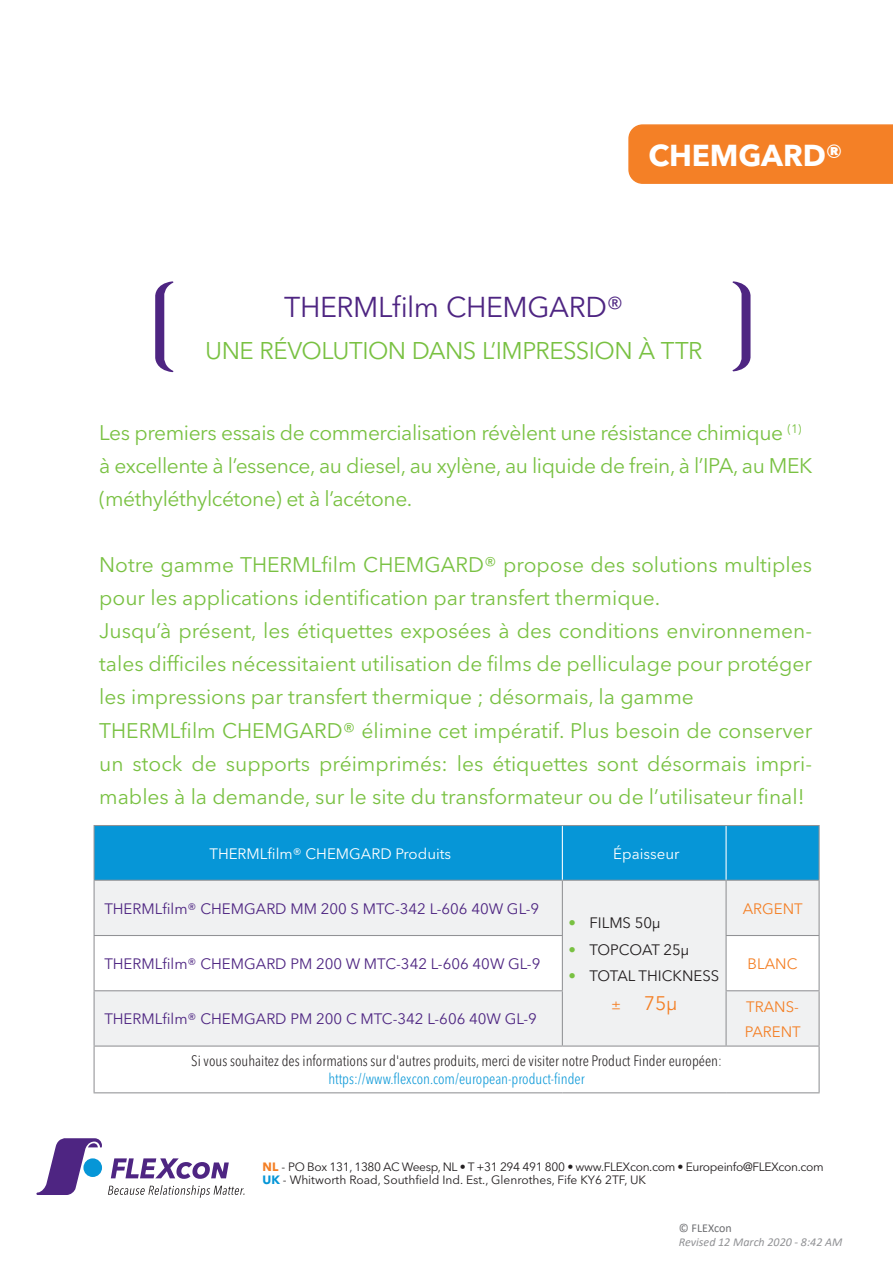
<style>
.page{position:relative;width:893px;height:1263px;background:#fff}
.page>*{position:absolute;margin:0;border:0;box-sizing:border-box;transform-origin:0 0}
.ORANGE_Header{font:700 30px "Avenir Next LT Pro";letter-spacing:-.005em;color:#fff}
.GREEN_Header_BRACKET{font:28.5px "Avenir Next LT Pro";letter-spacing:-.01em;color:#4e2582}
.GREEN_Header_BRACKET-2{font:24px "Avenir Next LT Pro";letter-spacing:-.02em;color:#79c142}
.GREEN_TXT_introducti{font:21px/33px "Avenir Next LT Pro";color:#79c142;text-align:justify}
.GREEN_TXT_introducti-2{font:21px/33px "Avenir Next LT Pro";letter-spacing:-.02em;color:#79c142}
.TXT_Table_no_GREEN_B{font:19.5px "Avenir Next LT Pro";color:#f48026}
.BLACK_txt_PRODUCT_Ta{font:15px "Avenir Next LT Pro";color:#4e2582}
.t1{font:300 condensed 15px "Avenir Next LT Pro";color:#231f20}
.t2{font:300 condensed 15px "Avenir Next LT Pro";color:#0696d7}
.WHITE_txt_PRODUCT_Ta{font:15px "Avenir Next LT Pro";color:#fff}
.t3{font:15px "Avenir Next LT Pro";color:#231f20}
.t4{font:15px "Avenir Next LT Pro";color:#f48026}
.t5{font:12px "Avenir Next LT Pro";letter-spacing:-.03em;color:#231f20}
.t6{font:12px "Avenir Next LT Pro";color:#231f20}
.t7{font:italic 12px "Calibri";color:#919295}
.t8{font:12px "Calibri";color:#6c6d70}
.s1{font-weight:500;color:#79c142}
.s2{font-size:15px}
.s3{color:#57585a}
.s4{font-weight:700;color:#f48026}
.s5{font-weight:700;color:#0696d7}
</style>
<div class="page">
<div style="left:628px;top:124px;width:265px;height:60px;background:#f48026"></div>
<svg style="left:36px;top:1138px;width:66px;height:57px"></svg>
<svg style="left:111px;top:1158px;width:118px;height:21px"></svg>
<div style="left:83px;top:1158px;width:19px;height:19px;background:#0696d7;border-radius:50%"></div>
<svg style="left:108px;top:1185px;width:136px;height:13px"></svg>
<svg style="left:733px;top:281px;width:17px;height:90px"></svg>
<svg style="left:155px;top:281px;width:18px;height:91px"></svg>
<div style="left:95px;top:826px;width:724px;height:54px;background:#0696d7"></div>
<div style="left:95px;top:881px;width:724px;height:54px;background:#f0f1f2"></div>
<svg style="left:95px;top:935px;width:724px;height:157px"></svg>
<hr style="left:94px;top:881px;width:1px;height:54px;background:#919295">
<hr style="left:562px;top:881px;width:1px;height:54px;background:#919295">
<hr style="left:725px;top:881px;width:2px;height:54px;background:#919295">
<hr style="left:819px;top:881px;width:1px;height:54px;background:#919295">
<hr style="left:94px;top:935px;width:469px;height:1px;background:#919295">
<hr style="left:94px;top:936px;width:1px;height:54px;background:#919295">
<hr style="left:562px;top:936px;width:1px;height:54px;background:#919295">
<hr style="left:725px;top:935px;width:95px;height:1px;background:#919295">
<hr style="left:725px;top:936px;width:2px;height:54px;background:#919295">
<hr style="left:819px;top:936px;width:1px;height:54px;background:#919295">
<hr style="left:94px;top:990px;width:469px;height:1px;background:#919295">
<hr style="left:94px;top:991px;width:1px;height:54px;background:#919295">
<hr style="left:562px;top:991px;width:1px;height:54px;background:#919295">
<hr style="left:725px;top:990px;width:95px;height:1px;background:#919295">
<hr style="left:725px;top:991px;width:2px;height:54px;background:#919295">
<hr style="left:819px;top:991px;width:1px;height:54px;background:#919295">
<hr style="left:94px;top:1045px;width:468px;height:1px;background:#919295">
<hr style="left:94px;top:1046px;width:1px;height:46px;background:#919295">
<hr style="left:562px;top:1045px;width:164px;height:1px;background:#919295">
<hr style="left:726px;top:1045px;width:94px;height:1px;background:#919295">
<hr style="left:819px;top:1046px;width:1px;height:46px;background:#919295">
<hr style="left:94px;top:1092px;width:468px;height:1px;background:#919295">
<hr style="left:562px;top:1092px;width:164px;height:1px;background:#919295">
<hr style="left:726px;top:1092px;width:94px;height:1px;background:#919295">
<hr style="left:94px;top:825px;width:468px;height:1px;background:#919295">
<hr style="left:94px;top:826px;width:1px;height:54px;background:#919295">
<hr style="left:562px;top:825px;width:164px;height:1px;background:#919295">
<hr style="left:726px;top:825px;width:94px;height:1px;background:#919295">
<hr style="left:819px;top:826px;width:1px;height:54px;background:#919295">
<hr style="left:94px;top:880px;width:468px;height:1px;background:#919295">
<hr style="left:562px;top:880px;width:164px;height:1px;background:#919295">
<hr style="left:726px;top:880px;width:94px;height:1px;background:#919295">
<hr style="left:562px;top:826px;width:1px;height:54px;background:#fff">
<hr style="left:725px;top:826px;width:2px;height:54px;background:#fff">
<p class="ORANGE_Header" style="left:648px;top:137px;width:196px">CHEMGARD®</p>
<p class="GREEN_Header_BRACKET" style="left:284px;top:290px;width:341px">THERMLfilm CHEMGARD®</p>
<p class="GREEN_Header_BRACKET-2" style="left:205px;top:336px;width:499px">UNE RÉVOLUTION DANS L’IMPRESSION À TTR</p>
<p class="GREEN_TXT_introducti-2" style="left:99px;top:417px;width:704px">Les premiers essais de commercialisation révèlent une résistance chimique <sup>(1)</sup></p>
<p class="GREEN_TXT_introducti-2" style="left:99px;top:450px;width:715px">à excellente à l’essence, au diesel, au xylène, au liquide de frein, à l’IPA, au MEK (méthyléthylcétone) et à l’acétone.</p>
<p class="GREEN_TXT_introducti" style="left:99px;top:549px;width:714px">Notre gamme THERMLfilm CHEMGARD® propose des solutions multiples pour les applications identification par transfert thermique.</p>
<p class="GREEN_TXT_introducti" style="left:99px;top:615px;width:714px">Jusqu’à présent, les étiquettes exposées à des conditions environnemen&shy;tales difficiles nécessitaient utilisation de films de pelliculage pour protéger les impressions par transfert thermique ; désormais, la gamme</p>
<p class="GREEN_TXT_introducti" style="left:99px;top:714px;width:714px">THERMLfilm CHEMGARD® élimine cet impératif. Plus besoin de conserver un stock de supports préimprimés: les étiquettes sont désormais impri&shy;mables à la demande, sur le site du transformateur ou de l’utilisateur final!</p>
<p class="WHITE_txt_PRODUCT_Ta" style="left:209px;top:844px;width:243px">THERMLfilm® CHEMGARD Produits</p>
<p class="WHITE_txt_PRODUCT_Ta" style="left:613px;top:844px;width:68px">Épaisseur</p>
<p class="BLACK_txt_PRODUCT_Ta" style="left:104px;top:899px;width:436px">THERMLfilm® CHEMGARD MM 200 S MTC-342 L-606 40W GL-9</p>
<p class="t3" style="left:568px;top:914px;width:94px"><span class="s1">•</span> FILMS 50µ</p>
<p class="t3" style="left:568px;top:940px;width:122px"><span class="s1">•</span> TOPCOAT 25µ</p>
<p class="t3" style="left:568px;top:967px;width:152px"><span class="s1">•</span> TOTAL THICKNESS</p>
<p class="TXT_Table_no_GREEN_B" style="left:611px;top:991px;width:67px"><span class="s2">±</span> 75µ</p>
<p class="t4" style="left:743px;top:899px;width:62px">ARGENT</p>
<p class="BLACK_txt_PRODUCT_Ta" style="left:104px;top:955px;width:438px">THERMLfilm® CHEMGARD PM 200 W MTC-342 L-606 40W GL-9</p>
<p class="t4" style="left:748px;top:955px;width:51px">BLANC</p>
<p class="t4" style="left:746px;top:997px;width:54px">TRANS-</p>
<p class="t4" style="left:745px;top:1022px;width:58px">PARENT</p>
<p class="BLACK_txt_PRODUCT_Ta" style="left:104px;top:1010px;width:434px">THERMLfilm® CHEMGARD PM 200 C MTC-342 L-606 40W GL-9</p>
<p class="t1" style="left:191px;top:1052px;width:532px">Si vous souhaitez des informations sur d'autres produits, merci de visiter notre Product Finder européen<span class="s3">:</span></p>
<p class="t2" style="left:328px;top:1070px;width:258px">https://www.flexcon.com/european-product-finder</p>
<p class="t5" style="left:263px;top:1159px;width:563px"><span class="s4">NL</span> - PO Box 131, 1380 AC Weesp, NL • T +31 294 491 800 • www.FLEXcon.com • Europeinfo@FLEXcon.com</p>
<p class="t6" style="left:263px;top:1173px;width:385px"><span class="s5">UK</span> - Whitworth Road, Southfield Ind. Est., Glenrothes, Fife KY6 2TF, UK</p>
<p class="t8" style="left:679px;top:1219px;width:54px">© FLEXcon</p>
<p class="t7" style="left:679px;top:1234px;width:165px">Revised 12 March 2020 - 8:42 AM</p>
</div>
